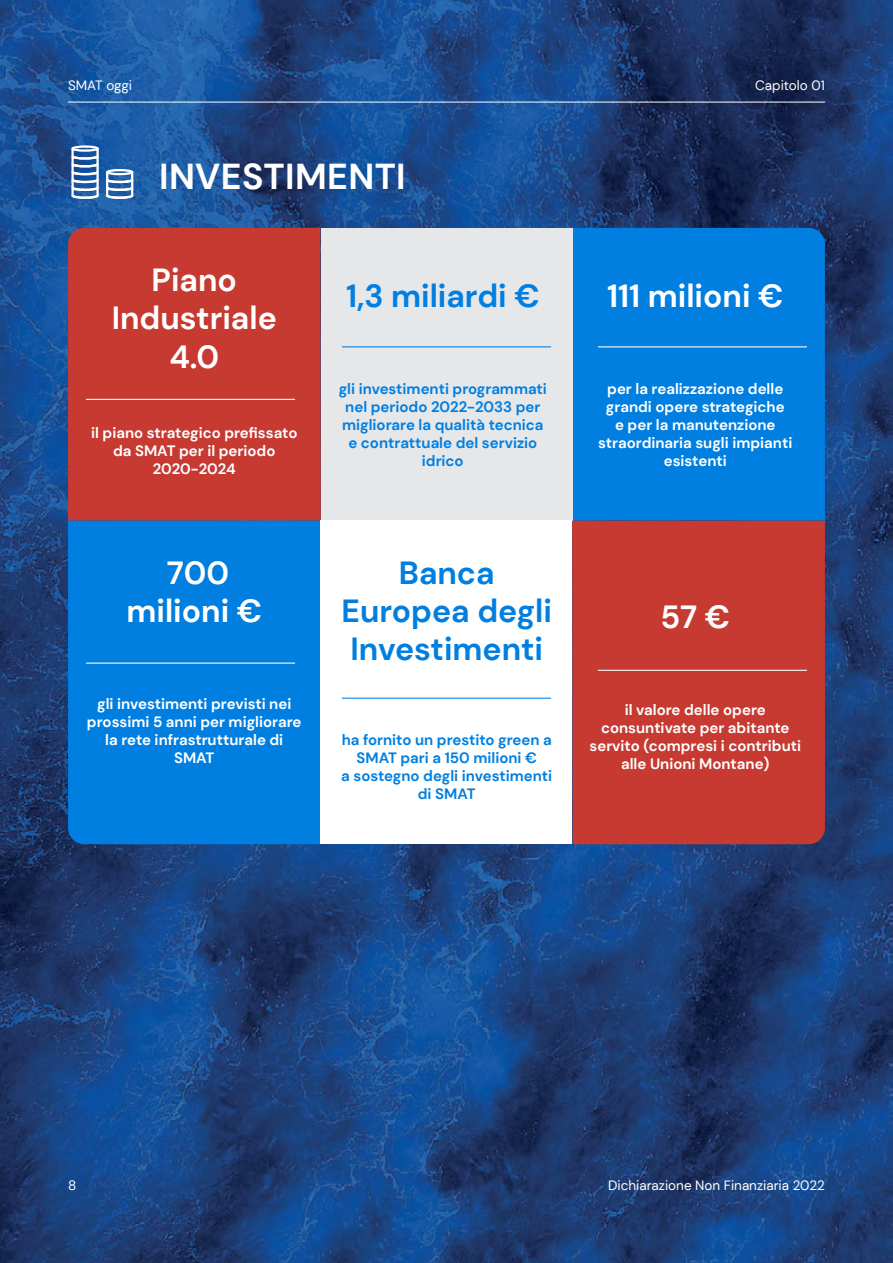
<style>
.page{position:relative;width:893px;height:1263px;background:#fff}
.page>*{position:absolute;margin:0;border:0;box-sizing:border-box;transform-origin:0 0}
.t1{font:700 36px "DM Sans";letter-spacing:.01em;color:#fff}
.t2{font:700 31.95px/38.4px "DM Sans";color:#fff;text-align:center}
.t3{font:700 31.95px/38.4px "DM Sans";color:#007fe1;text-align:center}
.t4{font:700 15px/18px "DM Sans";color:#fff;text-align:center}
.t5{font:700 15px/18px "DM Sans";color:#007fe1;text-align:center}
.t6{font:13.5px "DM Sans";color:#fff}
</style>
<div class="page">
<img style="left:0;top:0;width:893px;height:1263px">
<hr style="left:68px;top:102px;width:757px;height:1px;background:#fff">
<div style="left:572px;top:228px;width:253px;height:293px;background:#007fe1"></div>
<div style="left:68px;top:228px;width:253px;height:293px;background:#c73a32"></div>
<div style="left:321px;top:228px;width:251px;height:293px;background:#e6e7e9"></div>
<div style="left:68px;top:521px;width:253px;height:323px;background:#007fe1"></div>
<div style="left:572px;top:521px;width:253px;height:323px;background:#c73a32"></div>
<div style="left:321px;top:521px;width:251px;height:323px;background:#fff"></div>
<hr style="left:86px;top:399px;width:209px;height:1px;background:#fff">
<hr style="left:342px;top:346px;width:209px;height:1px;background:#007fe1">
<hr style="left:598px;top:346px;width:209px;height:1px;background:#fff">
<hr style="left:86px;top:663px;width:209px;height:1px;background:#fff">
<hr style="left:342px;top:698px;width:209px;height:1px;background:#007fe1">
<hr style="left:598px;top:670px;width:209px;height:1px;background:#fff">
<svg style="left:70px;top:137px;width:65px;height:63px"></svg>
<p class="t6" style="left:68px;top:76px;width:66px">SMAT oggi</p>
<p class="t6" style="left:755px;top:76px;width:71px">Capitolo 01</p>
<h1 class="t1" style="left:159px;top:154px;width:248px">INVESTIMENTI</h1>
<h2 class="t2" style="left:112px;top:260px;width:167px">Piano<br>Industriale<br>4.0</h2>
<p class="t4" style="left:91px;top:424px;width:208px">il piano strategico prefissato da SMAT per il periodo<br>2020-2024</p>
<h2 class="t3" style="left:346px;top:276px;width:195px">1,3 miliardi €</h2>
<h2 class="t2" style="left:607px;top:276px;width:178px">111 milioni €</h2>
<p class="t5" style="left:339px;top:380px;width:210px">gli investimenti programmati nel periodo 2022-2033 per migliorare la qualità tecnica e contrattuale del servizio idrico</p>
<p class="t4" style="left:598px;top:380px;width:196px">per la realizzazione delle grandi opere strategiche<br>e per la manutenzione straordinaria sugli impianti esistenti</p>
<h2 class="t2" style="left:126px;top:553px;width:137px">700 milioni €</h2>
<h2 class="t3" style="left:342px;top:553px;width:212px">Banca<br>Europea degli<br>Investimenti</h2>
<p class="t4" style="left:87px;top:695px;width:216px">gli investimenti previsti nei prossimi 5 anni per migliorare la rete infrastrutturale di<br>SMAT</p>
<p class="t5" style="left:341px;top:731px;width:213px">ha fornito un prestito green a<br>SMAT pari a 150 milioni €<br>a sostegno degli investimenti di SMAT</p>
<h2 class="t2" style="left:661px;top:597px;width:71px">57 €</h2>
<p class="t4" style="left:590px;top:701px;width:213px">il valore delle opere consuntivate per abitante servito (compresi i contributi alle Unioni Montane)</p>
<p class="t6" style="left:68px;top:1177px;width:10px">8</p>
<p class="t6" style="left:608px;top:1177px;width:218px">Dichiarazione Non Finanziaria 2022</p>
</div>
